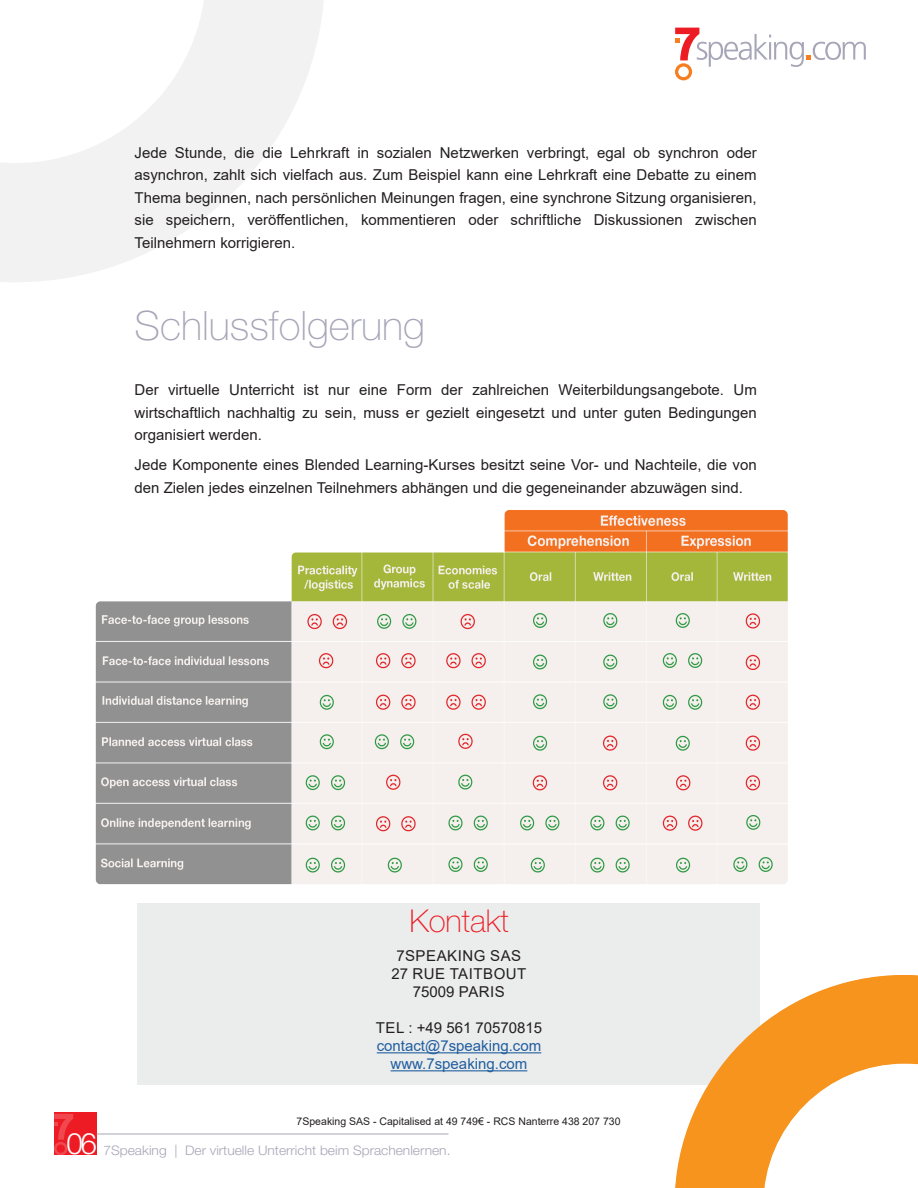
<style>
.page{position:relative;width:918px;height:1188px;background:#fff}
.page>*{position:absolute;margin:0;border:0;box-sizing:border-box;transform-origin:0 0}
.t1{font:100 40.5px "Helvetica Neue LT Std";color:#a7a6b8}
.t2{font:100 31.5px "Helvetica Neue LT Std";color:#ed1c24}
.t3{font:300 29.55px "Helvetica Neue LT Std";color:#fff}
.t4{font:15px/22.5px "Arial";color:#231f20;text-align:justify}
.t5{font:15px "Arial";color:#215e9f}
.t6{font:15px "Arial";letter-spacing:.035em;color:#231f20}
.t7{font:300 13.2px "Helvetica Neue LT Std";color:#a7a6b8;scale:1.05 1}
.t8{font:10.5px "Arial";color:#231f20}
</style>
<div class="page">
<svg style="left:0;top:0;width:324px;height:282px"></svg>
<div style="left:54px;top:1113px;width:43px;height:42px;background:#ed1c24"></div>
<hr style="left:97px;top:1134px;width:351px;height:1px;background:#a7a6b8">
<svg style="left:675px;top:28px;width:191px;height:52px"></svg>
<svg style="left:54px;top:1114px;width:19px;height:41px"></svg>
<img style="left:95px;top:510px;width:693px;height:375px">
<div style="left:137px;top:903px;width:622px;height:181px;background:#ebecec"></div>
<svg style="left:676px;top:975px;width:242px;height:213px"></svg>
<hr style="left:377px;top:1052px;width:164px;height:1px;background:#215e9f">
<hr style="left:391px;top:1070px;width:136px;height:1px;background:#215e9f">
<p class="t4" style="left:135px;top:141px;width:624px">Jede Stunde, die die Lehrkraft in sozialen Netzwerken verbringt, egal ob synchron oder asynchron, zahlt sich vielfach aus. Zum Beispiel kann eine Lehrkraft eine Debatte zu einem Thema beginnen, nach persönlichen Meinungen fragen, eine synchrone Sitzung organisieren, sie speichern, veröffentlichen, kommentieren oder schriftliche Diskussionen zwischen Teilnehmern korrigieren.</p>
<p class="t1" style="left:135px;top:302px;width:292px">Schlussfolgerung</p>
<p class="t4" style="left:135px;top:379px;width:624px">Der virtuelle Unterricht ist nur eine Form der zahlreichen Weiterbildungsangebote. Um wirtschaftlich nachhaltig zu sein, muss er gezielt eingesetzt und unter guten Bedingungen organisiert werden.</p>
<p class="t4" style="left:135px;top:454px;width:624px">Jede Komponente eines Blended Learning-Kurses besitzt seine Vor- und Nachteile, die von den Zielen jedes einzelnen Teilnehmers abhängen und die gegeneinander abzuwägen sind.</p>
<p class="t2" style="left:409px;top:903px;width:101px">Kontakt</p>
<p class="t6" style="left:396px;top:946px;width:126px">7SPEAKING SAS</p>
<p class="t6" style="left:392px;top:964px;width:136px">27 RUE TAITBOUT</p>
<p class="t4" style="left:413px;top:981px;width:94px">75009 PARIS</p>
<p class="t4" style="left:376px;top:1017px;width:168px">TEL : +49 561 70570815</p>
<p class="t5" style="left:377px;top:1036px;width:166px">contact@7speaking.com</p>
<p class="t5" style="left:391px;top:1054px;width:138px">www.7speaking.com</p>
<p class="t8" style="left:297px;top:1114px;width:325px">7Speaking SAS - Capitalised at 49 749€ - RCS Nanterre 438 207 730</p>
<h3 class="t3" style="left:67px;top:1126px;width:32px">06</h3>
<p class="t7" style="left:104px;top:1142px;width:332px">7Speaking | Der virtuelle Unterricht beim Sprachenlernen.</p>
</div>
